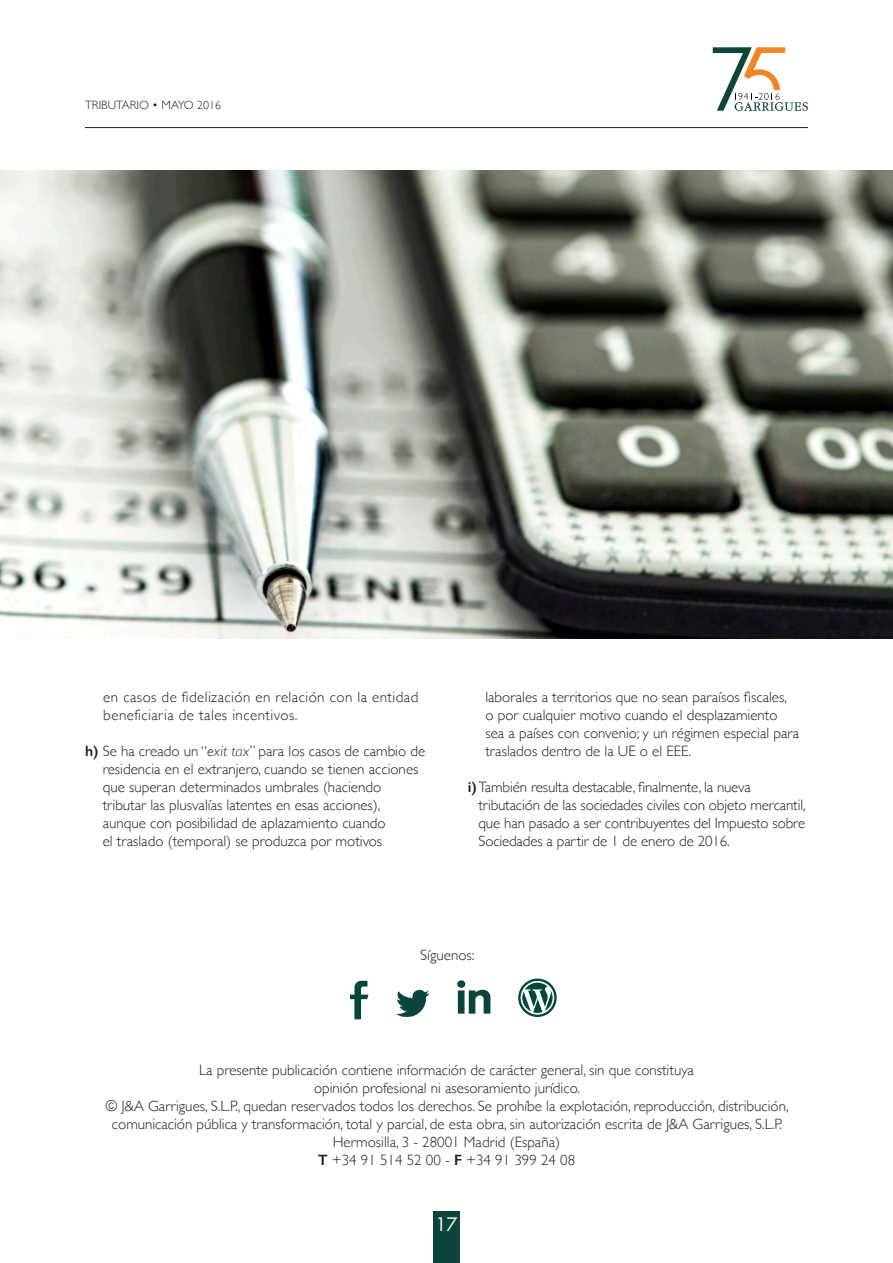
<style>
.page{position:relative;width:893px;height:1263px;background:#fff}
.page>*{position:absolute;margin:0;border:0;box-sizing:border-box;transform-origin:0 0}
.t1{font:18px "Futura";color:#fff}
.t2{font:300 15px/18px "Gill Sans";color:#231f20}
.t3{font:300 15px/18px "Gill Sans";letter-spacing:.03em;color:#231f20}
.t4{font:300 12px "Gill Sans";color:#231f20}
.s1{font-weight:600}
.s2{font-style:italic}
</style>
<div class="page">
<div style="left:434px;top:1211px;width:26px;height:52px;background:#0a443a"></div>
<hr style="left:85px;top:127px;width:723px;height:1px;background:#231f20">
<svg style="left:713px;top:47px;width:95px;height:64px"></svg>
<svg style="left:350px;top:981px;width:18px;height:38px"></svg>
<svg style="left:396px;top:989px;width:33px;height:28px"></svg>
<div style="left:457px;top:980px;width:8px;height:8px;background:#0a443a;border-radius:50%"></div>
<svg style="left:458px;top:990px;width:32px;height:24px"></svg>
<svg style="left:518px;top:978px;width:39px;height:39px"></svg>
<img style="left:0;top:170px;width:893px;height:469px">
<p class="t4" style="left:85px;top:95px;width:137px">TRIBUTARIO • MAYO 2016</p>
<p class="t3" style="left:103px;top:687px;width:317px">en casos de fidelización en relación con la entidad beneficiaria de tales incentivos.</p>
<p class="t2" style="left:103px;top:741px;width:324px;text-indent:-18px"><span class="s1">h)</span> Se ha creado un “<span class="s2">exit tax</span>” para los casos de cambio de residencia en el extranjero, cuando se tienen acciones que superan determinados umbrales (haciendo tributar las plusvalías latentes en esas acciones), aunque con posibilidad de aplazamiento cuando<br>el traslado (temporal) se produzca por motivos</p>
<p class="t2" style="left:485px;top:687px;width:315px">laborales a territorios que no sean paraísos fiscales,<br>o por cualquier motivo cuando el desplazamiento sea a países con convenio; y un régimen especial para traslados dentro de la UE o el EEE.</p>
<p class="t2" style="left:478px;top:777px;width:329px;text-indent:-11px"><span class="s1">i)</span>También resulta destacable, finalmente, la nueva tributación de las sociedades civiles con objeto mercantil, que han pasado a ser contribuyentes del Impuesto sobre Sociedades a partir de 1 de enero de 2016.</p>
<p class="t2" style="left:420px;top:945px;width:56px">Síguenos:</p>
<p class="t2" style="left:199px;top:1060px;width:496px;text-align:center">La presente publicación contiene información de carácter general, sin que constituya opinión profesional ni asesoramiento jurídico.</p>
<p class="t2" style="left:105px;top:1096px;width:685px;text-align:center">© J&amp;A Garrigues, S.L.P., quedan reservados todos los derechos. Se prohíbe la explotación, reproducción, distribución, comunicación pública y transformación, total y parcial, de esta obra, sin autorización escrita de J&amp;A Garrigues, S.L.P.</p>
<p class="t2" style="left:333px;top:1132px;width:229px">Hermosilla, 3 - 28001 Madrid (España)</p>
<p class="t2" style="left:318px;top:1150px;width:259px"><span class="s1">T</span> +34 91 514 52 00 - <span class="s1">F</span> +34 91 399 24 08</p>
<p class="t1" style="left:435px;top:1212px;width:24px">17</p>
</div>
